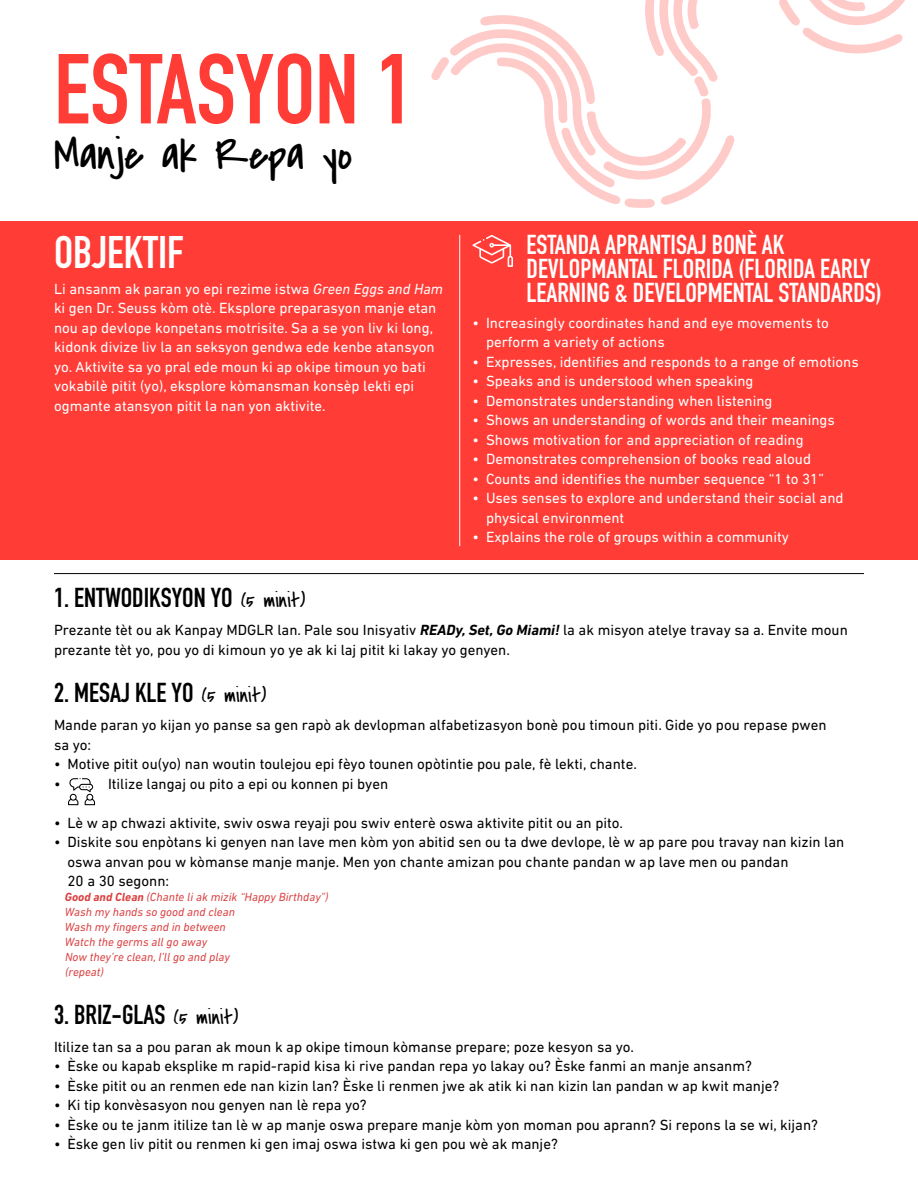
<style>
.page{position:relative;width:918px;height:1188px;background:#fff}
.page>*{position:absolute;margin:0;border:0;box-sizing:border-box;transform-origin:0 0}
.t1{font:97.5px "DIN Engschrift Std";color:#ff3c36}
.t2{font:45px "Covered By Your Grace";color:#000}
.t3{font:45px "DIN Engschrift Std";color:#fff}
.t4{font:27px/24px "DIN Engschrift Std";color:#fff}
.t5{font:27px "DIN Engschrift Std";color:#000}
.t6{font:15px/19.5px "DIN Next LT Pro";color:#fff}
.t7{font:15px/19.5px "DIN Next LT Pro";color:#010000}
.t8{font:15px/19.5px "DIN Next LT Pro";color:#000}
.t9{font:italic 12px/15px "DIN Next LT Pro";color:#db4142}
.s1{font-style:italic}
.s2{font-family:"Covered By Your Grace";font-size:21px}
.s3{font-weight:700;font-style:italic}
.s4{font-weight:700}
</style>
<div class="page">
<div style="left:0;top:221px;width:918px;height:339px;background:#ff3c36"></div>
<svg style="left:472px;top:235px;width:41px;height:32px"></svg>
<hr style="left:459px;top:235px;width:1px;height:311px;background:#fff">
<hr style="left:54px;top:573px;width:810px;height:1px;background:#000">
<svg style="left:68px;top:778px;width:27px;height:27px"></svg>
<svg style="left:431px;top:0;width:474px;height:208px"></svg>
<h1 class="t1" style="left:54px;top:32px;width:360px">ESTASYON 1</h1>
<h2 class="t2" style="left:54px;top:125px;width:300px">Manje ak Repa yo</h2>
<h2 class="t3" style="left:54px;top:226px;width:131px">OBJEKTIF</h2>
<h3 class="t4" style="left:526px;top:233px;width:357px">ESTANDA APRANTISAJ BONÈ AK<br>DEVLOPMANTAL FLORIDA (FLORIDA EARLY<br>LEARNING &amp; DEVELOPMENTAL STANDARDS)</h3>
<p class="t6" style="left:54px;top:279px;width:391px">Li ansanm ak paran yo epi rezime istwa <span class="s1">Green Eggs and Ham </span>ki gen Dr. Seuss kòm otè. Eksplore preparasyon manje etan nou ap devlope konpetans motrisite. Sa a se yon liv ki long, kidonk divize liv la an seksyon gendwa ede kenbe atansyon yo. Aktivite sa yo pral ede moun ki ap okipe timoun yo bati vokabilè pitit (yo), eksplore kòmansman konsèp lekti epi ogmante atansyon pitit la nan yon aktivite.</p>
<p class="t6" style="left:486px;top:313px;width:345px;text-indent:-14px">• Increasingly coordinates hand and eye movements to perform a variety of actions</p>
<p class="t6" style="left:472px;top:352px;width:388px">• Expresses, identifies and responds to a range of emotions</p>
<p class="t6" style="left:472px;top:371px;width:283px">• Speaks and is understood when speaking</p>
<p class="t6" style="left:472px;top:391px;width:302px">• Demonstrates understanding when listening</p>
<p class="t6" style="left:472px;top:410px;width:364px">• Shows an understanding of words and their meanings</p>
<p class="t6" style="left:472px;top:430px;width:333px">• Shows motivation for and appreciation of reading</p>
<p class="t6" style="left:472px;top:449px;width:340px">• Demonstrates comprehension of books read aloud</p>
<p class="t6" style="left:472px;top:469px;width:353px">• Counts and identifies the number sequence “1 to 31”</p>
<p class="t6" style="left:486px;top:488px;width:359px;text-indent:-14px">• Uses senses to explore and understand their social and physical environment</p>
<p class="t6" style="left:472px;top:527px;width:318px">• Explains the role of groups within a community</p>
<h3 class="t5" style="left:54px;top:582px;width:253px">1. ENTWODIKSYON YO <span class="s2">(5 minit)</span></h3>
<p class="t8" style="left:54px;top:620px;width:795px">Prezante tèt ou ak Kanpay MDGLR lan. Pale sou Inisyativ <span class="s3">READy, Set, Go Miami!</span> la ak misyon atelye travay sa a. Envite moun prezante tèt yo, pou yo di kimoun yo ye ak ki laj pitit ki lakay yo genyen.</p>
<h3 class="t5" style="left:54px;top:677px;width:214px">2. MESAJ KLE YO <span class="s2">(5 minit)</span></h3>
<p class="t8" style="left:54px;top:715px;width:774px">Mande paran yo kijan yo panse sa gen rapò ak devlopman alfabetizasyon bonè pou timoun piti. Gide yo pou repase pwen sa yo:</p>
<p class="t7" style="left:54px;top:754px;width:584px">• Motive pitit ou(yo) nan woutin toulejou epi fèyo tounen opòtintie pou pale, fè lekti, chante. •</p>
<p class="t7" style="left:108px;top:774px;width:282px">Itilize langaj ou pito a epi ou konnen pi byen</p>
<p class="t7" style="left:54px;top:813px;width:571px">• Lè w ap chwazi aktivite, swiv oswa reyaji pou swiv enterè oswa aktivite pitit ou an pito.</p>
<p class="t7" style="left:68px;top:832px;width:778px;text-indent:-14px">• Diskite sou enpòtans ki genyen nan lave men kòm yon abitid sen ou ta dwe devlope, lè w ap pare pou travay nan kizin lan oswa anvan pou w kòmanse manje manje. Men yon chante amizan pou chante pandan w ap lave men ou pandan<br>20 a 30 segonn:</p>
<p class="t9" style="left:65px;top:889px;width:265px"><span class="s4">Good and Clean</span> (Chante li ak mizik “Happy Birthday”)<br>Wash my hands so good and clean<br>Wash my fingers and in between<br>Watch the germs all go away<br>Now they’re clean, I’ll go and play<br>(repeat)</p>
<h3 class="t5" style="left:54px;top:999px;width:186px">3. BRIZ-GLAS <span class="s2">(5 minit)</span></h3>
<p class="t8" style="left:54px;top:1037px;width:582px">Itilize tan sa a pou paran ak moun k ap okipe timoun kòmanse prepare; poze kesyon sa yo.</p>
<p class="t7" style="left:54px;top:1056px;width:699px">• Èske ou kapab eksplike m rapid-rapid kisa ki rive pandan repa yo lakay ou? Èske fanmi an manje ansanm?</p>
<p class="t7" style="left:54px;top:1076px;width:727px">• Èske pitit ou an renmen ede nan kizin lan? Èske li renmen jwe ak atik ki nan kizin lan pandan w ap kwit manje?</p>
<p class="t7" style="left:54px;top:1095px;width:314px">• Ki tip konvèsasyon nou genyen nan lè repa yo?</p>
<p class="t7" style="left:54px;top:1115px;width:766px">• Èske ou te janm itilize tan lè w ap manje oswa prepare manje kòm yon moman pou aprann? Si repons la se wi, kijan?</p>
<p class="t7" style="left:54px;top:1134px;width:505px">• Èske gen liv pitit ou renmen ki gen imaj oswa istwa ki gen pou wè ak manje?</p>
</div>
